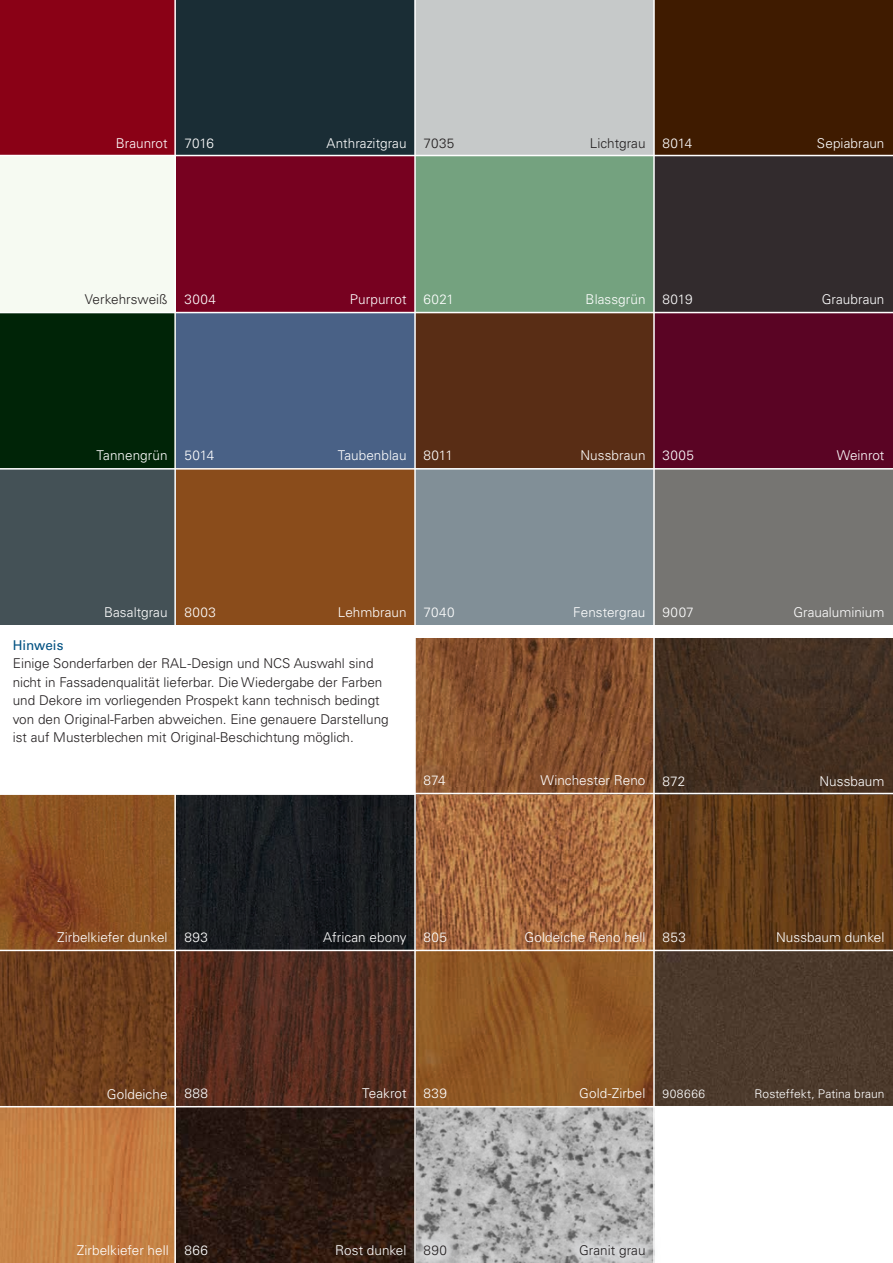
<style>
.page{position:relative;width:893px;height:1263px;background:#fff}
.page>*{position:absolute;margin:0;border:0;box-sizing:border-box;transform-origin:0 0}
.t1{font:300 13.5px "Univers LT Std";letter-spacing:.005em;color:#fff}
.t2{font:300 13.5px/18.5px "Univers LT Std";color:#231f20}
.t3{font:13.5px "Univers LT Std";color:#015182}
.t4{font:300 12px "Univers LT Std";letter-spacing:.005em;color:#fff}
</style>
<div class="page">
<img style="left:0;top:795px;width:893px;height:155px">
<img style="left:176px;top:951px;width:717px;height:155px">
<div style="left:654px;top:313px;width:239px;height:156px;background:#5a0424"></div>
<div style="left:0;top:0;width:176px;height:156px;background:#8a0116"></div>
<div style="left:176px;top:0;width:239px;height:156px;background:#1a2d35"></div>
<div style="left:415px;top:0;width:239px;height:156px;background:#c6c9c9"></div>
<div style="left:654px;top:0;width:239px;height:156px;background:#3f1b00"></div>
<div style="left:0;top:156px;width:176px;height:157px;background:#f6faf2"></div>
<div style="left:176px;top:156px;width:239px;height:157px;background:#770120"></div>
<div style="left:415px;top:156px;width:239px;height:157px;background:#74a27f"></div>
<div style="left:654px;top:156px;width:239px;height:157px;background:#322b2d"></div>
<div style="left:0;top:313px;width:176px;height:156px;background:#002407"></div>
<div style="left:415px;top:313px;width:239px;height:156px;background:#592d15"></div>
<div style="left:176px;top:313px;width:239px;height:156px;background:#496186"></div>
<div style="left:0;top:469px;width:176px;height:156px;background:#445156"></div>
<div style="left:176px;top:469px;width:239px;height:156px;background:#8a4c1b"></div>
<div style="left:654px;top:469px;width:239px;height:156px;background:#767572"></div>
<div style="left:415px;top:469px;width:239px;height:156px;background:#818f97"></div>
<hr style="left:0;top:155px;width:893px;height:1px;background:#fff">
<hr style="left:0;top:312px;width:893px;height:1px;background:#fff">
<hr style="left:0;top:468px;width:893px;height:2px;background:#fff">
<img style="left:0;top:951px;width:174px;height:312px">
<img style="left:416px;top:638px;width:477px;height:155px">
<img style="left:416px;top:1107px;width:237px;height:122px">
<svg style="left:176px;top:1107px;width:238px;height:156px;background:#2b1a12"></svg>
<hr style="left:0;top:1106px;width:893px;height:1px;background:#fff">
<hr style="left:174px;top:0;width:2px;height:1263px;background:#fff">
<hr style="left:414px;top:0;width:2px;height:1263px;background:#fff">
<hr style="left:653px;top:0;width:2px;height:1263px;background:#fff">
<svg style="left:408px;top:1229px;width:247px;height:34px;background:#b4b4b4"></svg>
<p class="t1" style="left:116px;top:135px;width:53px">Braunrot</p>
<p class="t1" style="left:185px;top:135px;width:31px">7016</p>
<p class="t1" style="left:327px;top:135px;width:81px">Anthrazitgrau</p>
<p class="t2" style="left:423px;top:134px;width:32px">7035</p>
<p class="t2" style="left:590px;top:134px;width:57px">Lichtgrau</p>
<p class="t1" style="left:662px;top:135px;width:31px">8014</p>
<p class="t1" style="left:817px;top:135px;width:69px">Sepiabraun</p>
<p class="t2" style="left:85px;top:290px;width:84px">Verkehrsweiß</p>
<p class="t1" style="left:185px;top:291px;width:33px">3004</p>
<p class="t1" style="left:350px;top:291px;width:58px">Purpurrot</p>
<p class="t1" style="left:423px;top:291px;width:32px">6021</p>
<p class="t1" style="left:586px;top:291px;width:61px">Blassgrün</p>
<p class="t1" style="left:662px;top:291px;width:32px">8019</p>
<p class="t1" style="left:822px;top:291px;width:64px">Graubraun</p>
<p class="t1" style="left:97px;top:447px;width:72px">Tannengrün</p>
<p class="t1" style="left:185px;top:447px;width:31px">5014</p>
<p class="t1" style="left:338px;top:447px;width:70px">Taubenblau</p>
<p class="t1" style="left:423px;top:447px;width:31px">8011</p>
<p class="t1" style="left:580px;top:447px;width:67px">Nussbraun</p>
<p class="t1" style="left:662px;top:447px;width:33px">3005</p>
<p class="t1" style="left:837px;top:447px;width:49px">Weinrot</p>
<p class="t1" style="left:104px;top:604px;width:65px">Basaltgrau</p>
<p class="t1" style="left:185px;top:604px;width:33px">8003</p>
<p class="t1" style="left:338px;top:604px;width:70px">Lehmbraun</p>
<p class="t1" style="left:423px;top:604px;width:33px">7040</p>
<p class="t1" style="left:573px;top:604px;width:74px">Fenstergrau</p>
<p class="t1" style="left:662px;top:604px;width:33px">9007</p>
<p class="t1" style="left:793px;top:604px;width:93px">Graualuminium</p>
<p class="t3" style="left:13px;top:637px;width:52px">Hinweis</p>
<p class="t2" style="left:13px;top:654px;width:377px">Einige Sonderfarben der RAL -Design und NCS Auswahl sind nicht in Fassadenqualität lieferbar. Die Wiedergabe der Farben und Dekore im vorliegenden Prospekt kann technisch bedingt von den Original-Farben abweichen. Eine genauere Darstellung ist auf Musterblechen mit Original-Beschichtung möglich.</p>
<p class="t1" style="left:423px;top:772px;width:24px">874</p>
<p class="t1" style="left:540px;top:772px;width:107px">Winchester Reno</p>
<p class="t1" style="left:662px;top:773px;width:24px">872</p>
<p class="t1" style="left:819px;top:773px;width:67px">Nussbaum</p>
<p class="t1" style="left:57px;top:929px;width:112px">Zirbelkiefer dunkel</p>
<p class="t1" style="left:185px;top:929px;width:25px">893</p>
<p class="t1" style="left:323px;top:929px;width:85px">African ebony</p>
<p class="t1" style="left:423px;top:929px;width:25px">805</p>
<p class="t1" style="left:524px;top:929px;width:123px">Goldeiche Reno hell</p>
<p class="t1" style="left:662px;top:929px;width:25px">853</p>
<p class="t1" style="left:776px;top:929px;width:110px">Nussbaum dunkel</p>
<p class="t1" style="left:107px;top:1086px;width:62px">Goldeiche</p>
<p class="t1" style="left:185px;top:1085px;width:25px">888</p>
<p class="t1" style="left:362px;top:1085px;width:46px">Teakrot</p>
<p class="t1" style="left:423px;top:1085px;width:25px">839</p>
<p class="t1" style="left:579px;top:1085px;width:68px">Gold-Zirbel</p>
<p class="t4" style="left:662px;top:1087px;width:44px">908666</p>
<p class="t4" style="left:754px;top:1087px;width:131px">Rosteffekt, Patina braun</p>
<p class="t1" style="left:77px;top:1242px;width:133px">Zirbelkiefer hell 866</p>
<p class="t1" style="left:335px;top:1242px;width:73px">Rost dunkel</p>
<p class="t2" style="left:423px;top:1241px;width:25px">890</p>
<p class="t2" style="left:579px;top:1241px;width:68px">Granit grau</p>
</div>
